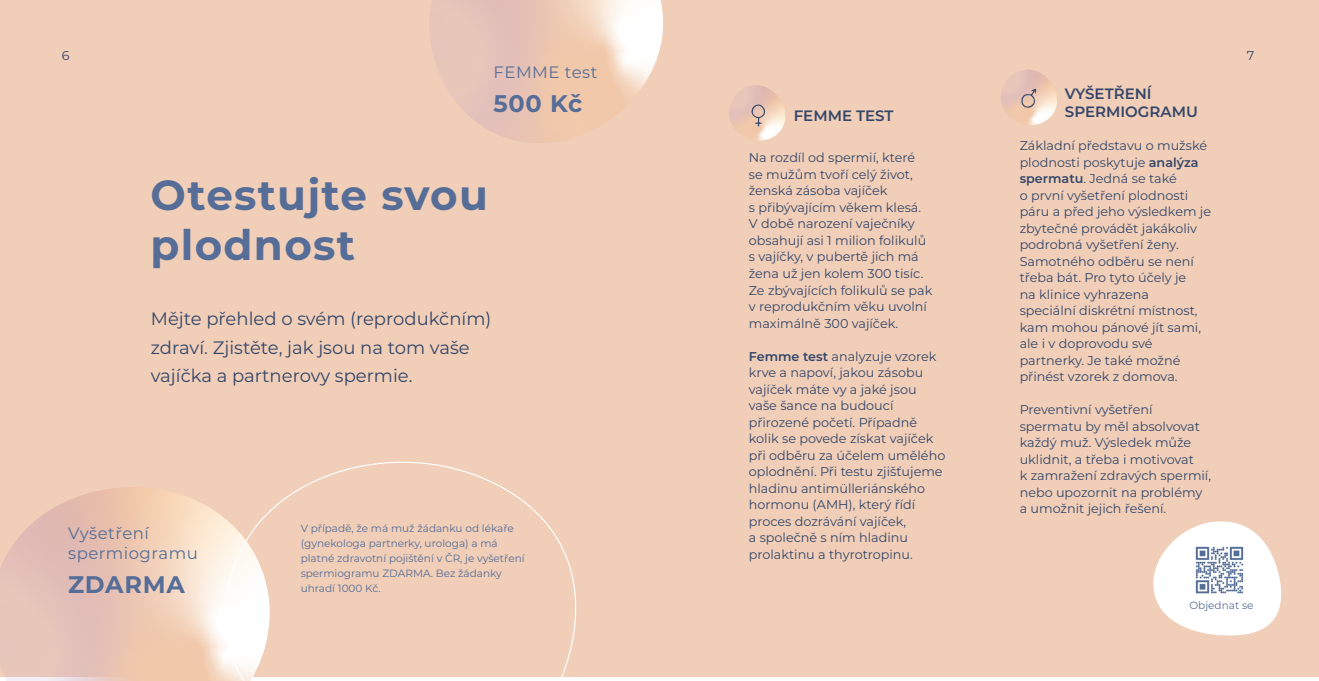
<style>
.page{position:relative;width:1319px;height:681px;background:#fff}
.page>*{position:absolute;margin:0;border:0;box-sizing:border-box;transform-origin:0 0}
.t1{font:700 42px/50.4px "Montserrat";letter-spacing:.03em;color:#566d98}
.t2{font:700 24px "Montserrat";letter-spacing:.03em;color:#566d98}
.t3{font:18px/28.5px "Montserrat";color:#344669}
.t4{font:16.5px/19.8px "Montserrat";letter-spacing:.03em;color:#566d98}
.t5{font:600 15px/18px "Montserrat";color:#344669}
.t6{font:12.75px/16.5px "Montserrat";color:#344669}
.t7{font:10.5px/15px "Montserrat";color:#566d98}
.s1{font-weight:600}
</style>
<div class="page">
<div style="left:0;top:0;width:1318px;height:676px;background:#f0ceb8"></div>
<svg style="left:453px;top:0;width:210px;height:143px"></svg>
<svg style="left:1153px;top:521px;width:129px;height:115px"></svg>
<svg style="left:729px;top:85px;width:56px;height:56px"></svg>
<svg style="left:0;top:487px;width:200px;height:193px"></svg>
<svg style="left:1001px;top:70px;width:56px;height:55px"></svg>
<svg style="left:200px;top:461px;width:391px;height:219px"></svg>
<svg style="left:850px;top:676px;width:130px;height:1px"></svg>
<img style="left:1190px;top:541px;width:57px;height:57px">
<p class="t6" style="left:62px;top:46px;width:9px">6</p>
<p class="t4" style="left:493px;top:61px;width:105px">FEMME test</p>
<h2 class="t2" style="left:493px;top:86px;width:90px">500 Kč</h2>
<h1 class="t1" style="left:151px;top:167px;width:339px">Otestujte svou plodnost</h1>
<h3 class="t3" style="left:151px;top:303px;width:342px">Mějte přehled o svém (reprodukčním) zdraví. Zjistěte, jak jsou na tom vaše vajíčka a partnerovy spermie.</h3>
<p class="t4" style="left:68px;top:522px;width:131px">Vyšetření spermiogramu</p>
<h2 class="t2" style="left:68px;top:567px;width:118px">ZDARMA</h2>
<p class="t7" style="left:300px;top:520px;width:225px">V případě, že má muž žádanku od lékaře (gynekologa partnerky, urologa) a má platné zdravotní pojištění v ČR, je vyšetření spermiogramu ZDARMA. Bez žádanky uhradí 1000 Kč.</p>
<p class="t5" style="left:793px;top:106px;width:101px">FEMME TEST</p>
<p class="t6" style="left:748px;top:149px;width:185px">Na rozdíl od spermií, které se mužům tvoří celý život, ženská zásoba vajíček<br>s přibývajícím věkem klesá.<br>V době narození vaječníky obsahují asi 1 milion folikulů s vajíčky, v pubertě jich má žena už jen kolem 300 tisíc.<br>Ze zbývajících folikulů se pak v reprodukčním věku uvolní maximálně 300 vajíček.</p>
<p class="t6" style="left:748px;top:347px;width:198px"><span class="s1">Femme test</span> analyzuje vzorek krve a napoví, jakou zásobu vajíček máte vy a jaké jsou vaše šance na budoucí přirozené početí. Případně kolik se povede získat vajíček při odběru za účelem umělého oplodnění. Při testu zjišťujeme hladinu antimülleriánského hormonu (AMH), který řídí proces dozrávání vajíček,<br>a společně s ním hladinu prolaktinu a thyrotropinu.</p>
<p class="t5" style="left:1064px;top:84px;width:134px">VYŠETŘENÍ<br>SPERMIOGRAMU</p>
<p class="t6" style="left:1019px;top:137px;width:193px">Základní představu o mužské plodnosti poskytuje <span class="s1">analýza spermatu</span>. Jedná se také<br>o první vyšetření plodnosti páru a před jeho výsledkem je zbytečné provádět jakákoliv podrobná vyšetření ženy.<br>Samotného odběru se není třeba bát. Pro tyto účely je<br>na klinice vyhrazena<br>speciální diskrétní místnost, kam mohou pánové jít sami, ale i v doprovodu své partnerky. Je také možné přinést vzorek z domova.</p>
<p class="t6" style="left:1019px;top:401px;width:193px">Preventivní vyšetření spermatu by měl absolvovat každý muž. Výsledek může uklidnit, a třeba i motivovat<br>k zamražení zdravých spermií, nebo upozornit na problémy a umožnit jejich řešení.</p>
<p class="t6" style="left:1246px;top:46px;width:9px">7</p>
<p class="t7" style="left:1189px;top:596px;width:66px">Objednat se</p>
</div>
